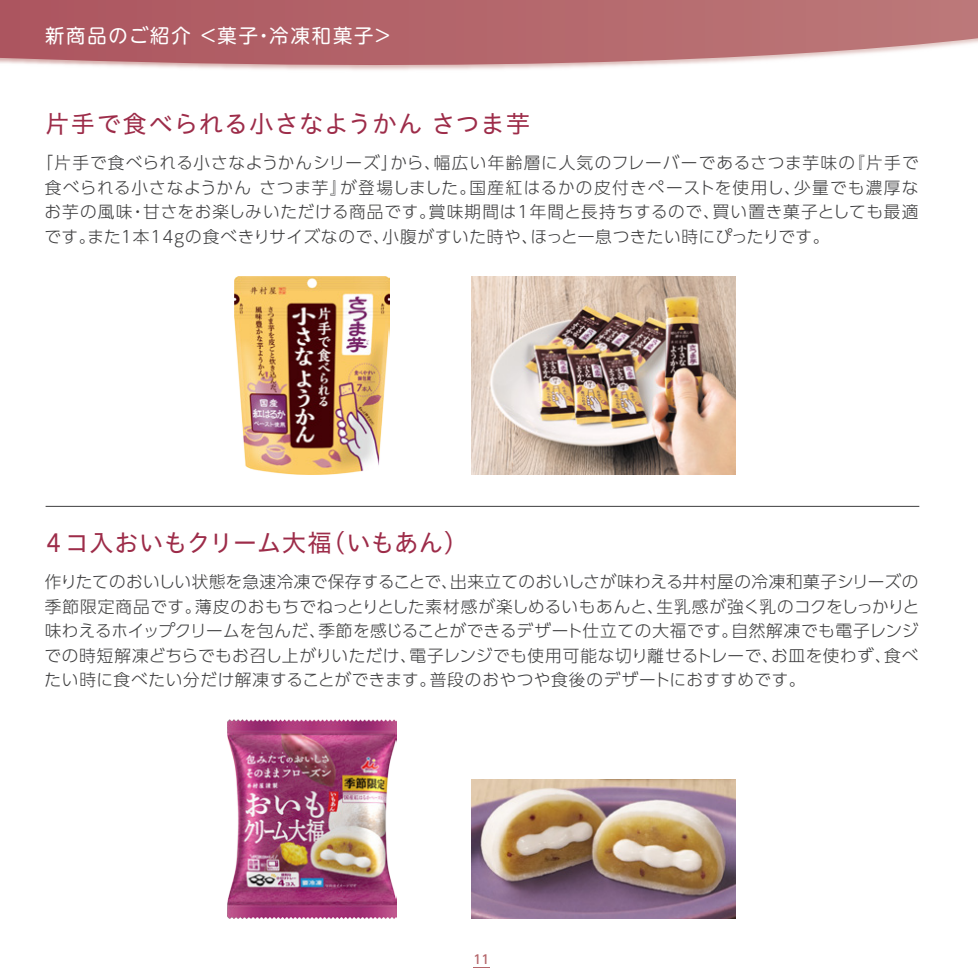
<style>
.page{position:relative;width:978px;height:978px;background:#fff}
.page>*{position:absolute;margin:0;border:0;box-sizing:border-box;transform-origin:0 0}
.t1{font:24.5px "Hiragino UD Sans Std W4";letter-spacing:.015em;color:#9d2c49}
.t2{font:24.5px "Hiragino UD Sans Std W4";letter-spacing:-.01em;color:#9d2c49}
.t3{font:19.25px "UD Shin M Go Pro";letter-spacing:.1em;color:#fff}
.t4{font:300 16.62px/24.5px "UD Shin Go Pro";letter-spacing:.035em;color:#3e3e3f;text-align:justify}
.t5{font:500 12.25px "UD Shin Go Pro";color:#b5676c}
</style>
<div class="page">
<svg style="left:0;top:0;width:977px;height:70px;background:#bd7a7f"></svg>
<hr style="left:46px;top:506px;width:873px;height:1px;background:#3e3e3f">
<img style="left:227px;top:719px;width:169px;height:199px">
<img style="left:234px;top:276px;width:155px;height:198px">
<img style="left:471px;top:276px;width:264px;height:198px">
<img style="left:471px;top:779px;width:264px;height:139px">
<p class="t3" style="left:45px;top:20px;width:349px">新商品のご紹介 ＜菓子・冷凍和菓子＞</p>
<h1 class="t1" style="left:45px;top:105px;width:486px">片手で食べられる小さなようかん さつま芋</h1>
<p class="t4" style="left:44px;top:150px;width:875px;text-indent:-8px">「片手で食べられる小さなようかんシリーズ」から、幅広い年齢層に人気のフレーバーであるさつま芋味の『片手で食べられる小さなようかん さつま芋』が登場しました。国産紅はるかの皮付きペーストを使用し、少量でも濃厚なお芋の風味・甘さをお楽しみいただける商品です。賞味期間は1年間と長持ちするので、買い置き菓子としても最適です。また１本14gの食べきりサイズなので、小腹がすいた時や、ほっと一息つきたい時にぴったりです。</p>
<h1 class="t2" style="left:42px;top:524px;width:428px">４コ入おいもクリーム大福（いもあん）</h1>
<p class="t4" style="left:44px;top:569px;width:876px">作りたてのおいしい状態を急速冷凍で保存することで、出来立てのおいしさが味わえる井村屋の冷凍和菓子シリーズの季節限定商品です。薄皮のおもちでねっとりとした素材感が楽しめるいもあんと、生乳感が強く乳のコクをしっかりと味わえるホイップクリームを包んだ、季節を感じることができるデザート仕立ての大福です。自然解凍でも電子レンジでの時短解凍どちらでもお召し上がりいただけ、電子レンジでも使用可能な切り離せるトレーで、お皿を使わず、食べたい時に食べたい分だけ解凍することができます。普段のおやつや食後のデザートにおすすめです。</p>
<p class="t5" style="left:473px;top:948px;width:18px">11</p>
</div>
